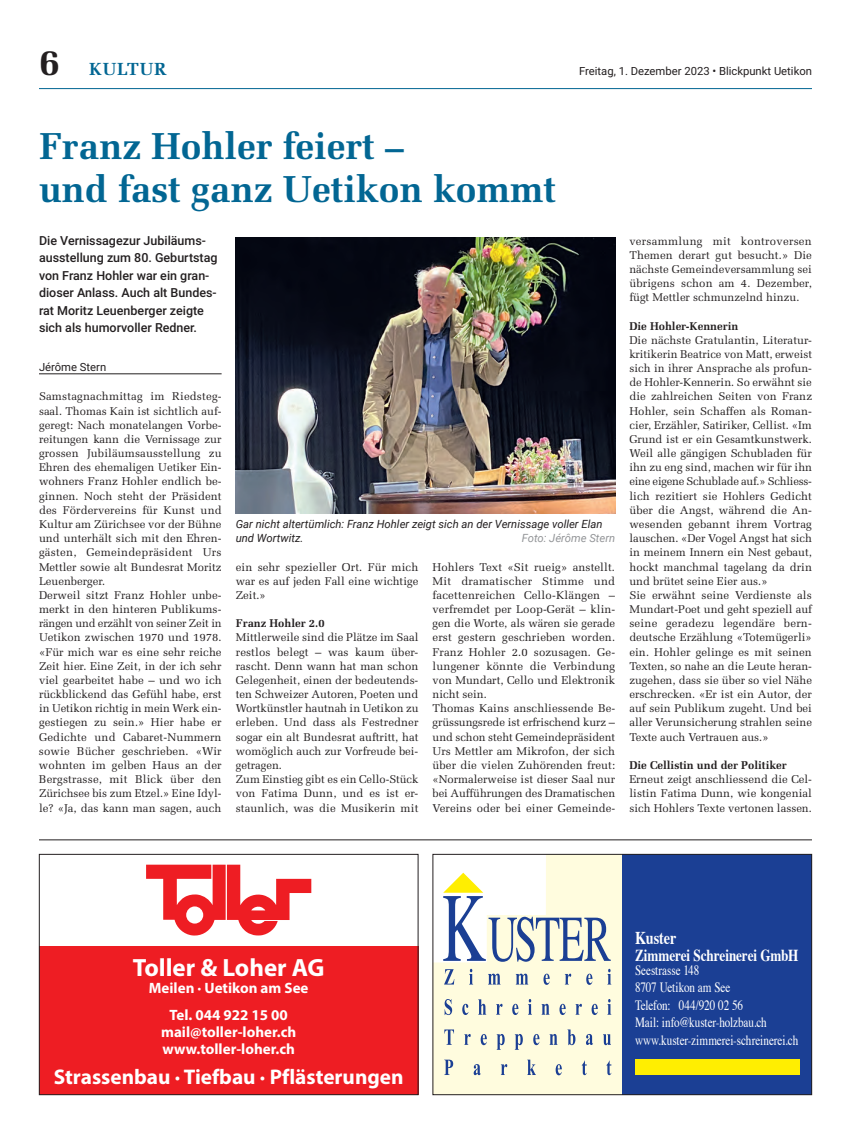
<style>
.page{position:relative;width:851px;height:1134px;background:#fff}
.page>*{position:absolute;margin:0;border:0;box-sizing:border-box;transform-origin:0 0}
.t1{font:700 37.5px/42.5px "Melior LT Std";color:#026693}
.t2{font:700 25px "Myriad Pro";color:#fff}
.t3{font:700 21.25px "Myriad Pro";color:#fff}
.t4{font:700 18px "Times";letter-spacing:-.005em;color:#fff;scale:.79 1}
.t5{font:700 17.5px "Melior LT Std";letter-spacing:.05em;color:#026693}
.t6{font:700 16.75px "Times";letter-spacing:-.01em;color:#fff;scale:.79 1}
.t7{font:700 15px/27px "Myriad Pro";color:#fff;text-align:center}
.t8{font:14.12px/17.5px "Times";letter-spacing:-.005em;color:#fff;scale:.79 1}
.t9{font:500 12.5px/17.5px "Roboto";color:#231f20}
.t10{font:11.25px/14.1px "Melior LT Std";color:#231f20}
.t11{font:italic 11.25px/14.1px "Roboto";color:#231f20}
.t12{font:700 11.25px "Melior LT Std";color:#231f20}
.t13{font:11.25px "Roboto";color:#231f20}
.t14{font:italic 11.25px "Roboto";color:#939598}
.s1{font-size:37.5px;color:#231f20}
</style>
<div class="page">
<hr style="left:39px;top:88px;width:772px;height:1px;background:#026693">
<hr style="left:39px;top:374px;width:182px;height:1px;background:#231f20">
<svg style="left:434px;top:856px;width:188px;height:237px;background:#fefbe1"></svg>
<svg style="left:443px;top:873px;width:167px;height:89px"></svg>
<svg style="left:444px;top:1060px;width:9px;height:15px"></svg>
<svg style="left:473px;top:1064px;width:7px;height:11px"></svg>
<svg style="left:501px;top:1064px;width:6px;height:11px"></svg>
<svg style="left:527px;top:1060px;width:9px;height:15px"></svg>
<svg style="left:555px;top:1064px;width:6px;height:11px"></svg>
<svg style="left:581px;top:1060px;width:5px;height:15px"></svg>
<svg style="left:606px;top:1060px;width:5px;height:15px"></svg>
<svg style="left:444px;top:1029px;width:10px;height:16px"></svg>
<svg style="left:464px;top:1034px;width:6px;height:11px"></svg>
<svg style="left:480px;top:1034px;width:7px;height:11px"></svg>
<svg style="left:496px;top:1034px;width:8px;height:16px"></svg>
<svg style="left:514px;top:1034px;width:8px;height:16px"></svg>
<svg style="left:533px;top:1034px;width:6px;height:11px"></svg>
<svg style="left:549px;top:1034px;width:8px;height:11px"></svg>
<svg style="left:567px;top:1029px;width:8px;height:16px"></svg>
<svg style="left:586px;top:1034px;width:7px;height:11px"></svg>
<svg style="left:603px;top:1034px;width:8px;height:11px"></svg>
<svg style="left:444px;top:999px;width:8px;height:16px"></svg>
<svg style="left:462px;top:1004px;width:6px;height:11px"></svg>
<svg style="left:478px;top:999px;width:8px;height:16px"></svg>
<svg style="left:496px;top:1004px;width:6px;height:11px"></svg>
<svg style="left:512px;top:1004px;width:6px;height:11px"></svg>
<svg style="left:528px;top:999px;width:4px;height:16px"></svg>
<svg style="left:541px;top:1004px;width:8px;height:11px"></svg>
<svg style="left:559px;top:1004px;width:6px;height:11px"></svg>
<svg style="left:575px;top:1004px;width:6px;height:11px"></svg>
<svg style="left:591px;top:1004px;width:6px;height:11px"></svg>
<svg style="left:607px;top:999px;width:4px;height:16px"></svg>
<svg style="left:444px;top:969px;width:10px;height:15px"></svg>
<svg style="left:469px;top:969px;width:4px;height:15px"></svg>
<svg style="left:488px;top:974px;width:12px;height:10px"></svg>
<svg style="left:515px;top:974px;width:13px;height:10px"></svg>
<svg style="left:543px;top:974px;width:6px;height:11px"></svg>
<svg style="left:564px;top:974px;width:7px;height:10px"></svg>
<svg style="left:586px;top:974px;width:6px;height:11px"></svg>
<svg style="left:607px;top:969px;width:4px;height:15px"></svg>
<div style="left:622px;top:854px;width:189px;height:241px;background:#1b3f94"></div>
<div style="left:635px;top:1059px;width:164px;height:16px;background:#ffee01"></div>
<div style="left:432px;top:854px;width:379px;height:241px;border:1px solid #231f20"></div>
<hr style="left:39px;top:839px;width:772px;height:1px;background:#231f20">
<img style="left:236px;top:237px;width:379px;height:277px">
<div style="left:39px;top:946px;width:379px;height:149px;background:#ee1d23"></div>
<svg style="left:146px;top:865px;width:165px;height:71px"></svg>
<div style="left:39px;top:854px;width:379px;height:241px;border:1px solid #231f20"></div>
<h3 class="t5" style="left:39px;top:58px;width:129px"><span class="s1">6</span> KULTUR</h3>
<p class="t13" style="left:579px;top:63px;width:234px">Freitag, 1. Dezember 2023 • Blickpunkt Uetikon</p>
<h1 class="t1" style="left:39px;top:125px;width:518px">Franz Hohler feiert –<br>und fast ganz Uetikon kommt</h1>
<p class="t9" style="left:39px;top:231px;width:180px">Die Vernissagezur Jubiläums&shy;ausstellung zum 80. Geburtstag von Franz Hohler war ein gran&shy;dioser Anlass. Auch alt Bundes&shy;rat Moritz Leuenberger zeigte sich als humorvoller Redner.</p>
<p class="t13" style="left:39px;top:359px;width:69px">Jérôme Stern</p>
<p class="t10" style="left:39px;top:390px;width:184px">Samstagnachmittag im Riedsteg&shy;saal. Thomas Kain ist sichtlich auf&shy;geregt: Nach monatelangen Vorbe&shy;reitungen kann die Vernissage zur grossen Jubiläumsausstellung zu<br>Ehren des ehemaligen Uetiker Ein&shy;wohners Franz Hohler endlich be&shy;ginnen. Noch steht der Präsident des Fördervereins für Kunst und<br>Kultur am Zürichsee vor der Bühne und unterhält sich mit den Ehren&shy;gästen, Gemeindepräsident Urs<br>Mettler sowie alt Bundesrat Moritz<br>Leuenberger.<br>Derweil sitzt Franz Hohler unbe&shy;merkt in den hinteren Publikums&shy;rängen und erzählt von seiner Zeit in<br>Uetikon zwischen 1970 und 1978. «Für mich war es eine sehr reiche<br>Zeit hier. Eine Zeit, in der ich sehr viel gearbeitet habe – und wo ich rückblickend das Gefühl habe, erst in Uetikon richtig in mein Werk ein&shy;gestiegen zu sein.» Hier habe er<br>Gedichte und Cabaret-Nummern sowie Bücher geschrieben. «Wir wohnten im gelben Haus an der<br>Bergstrasse, mit Blick über den<br>Zürichsee bis zum Etzel.» Eine Idyl&shy;le? «Ja, das kann man sagen, auch</p>
<p class="t11" style="left:236px;top:516px;width:368px">Gar nicht altertümlich: Franz Hohler zeigt sich an der Vernissage voller Elan und Wortwitz.</p>
<p class="t14" style="left:521px;top:530px;width:95px">Foto: Jérôme Stern</p>
<p class="t10" style="left:236px;top:560px;width:184px;text-align:justify">ein sehr spezieller Ort. Für mich war es auf jeden Fall eine wichtige Zeit.»</p>
<p class="t12" style="left:236px;top:617px;width:90px">Franz Hohler 2.0</p>
<p class="t10" style="left:236px;top:630px;width:184px">Mittlerweile sind die Plätze im Saal restlos belegt – was kaum über&shy;rascht. Denn wann hat man schon<br>Gelegenheit, einen der bedeutends&shy;ten Schweizer Autoren, Poeten und<br>Wortkünstler hautnah in Uetikon zu erleben. Und dass als Festredner sogar ein alt Bundesrat auftritt, hat womöglich auch zur Vorfreude bei&shy;getragen.<br>Zum Einstieg gibt es ein Cello-Stück von Fatima Dunn, und es ist er&shy;staunlich, was die Musikerin mit</p>
<p class="t10" style="left:432px;top:560px;width:184px">Hohlers Text «Sit rueig» anstellt.<br>Mit dramatischer Stimme und facettenreichen Cello-Klängen – verfremdet per Loop-Gerät – klin&shy;gen die Worte, als wären sie gerade erst gestern geschrieben worden.<br>Franz Hohler 2.0 sozusagen. Ge&shy;lungener könnte die Verbindung von Mundart, Cello und Elektronik nicht sein.<br>Thomas Kains anschliessende Be&shy;grüssungsrede ist erfrischend kurz – und schon steht Gemeindepräsident<br>Urs Mettler am Mikrofon, der sich über die vielen Zuhörenden freut: «Normalerweise ist dieser Saal nur bei Aufführungen des Dramatischen<br>Vereins oder bei einer Gemeinde-</p>
<p class="t10" style="left:629px;top:234px;width:184px;text-align:justify">versammlung mit kontroversen Themen derart gut besucht.» Die nächste Gemeindeversammlung sei übrigens schon am 4. Dezember, fügt Mettler schmunzelnd hinzu.</p>
<p class="t12" style="left:629px;top:319px;width:110px">Die Hohler-Kennerin</p>
<p class="t10" style="left:629px;top:333px;width:184px">Die nächste Gratulantin, Literatur&shy;kritikerin Beatrice von Matt, erweist sich in ihrer Ansprache als profun&shy;de Hohler-Kennerin. So erwähnt sie die zahlreichen Seiten von Franz Hohler, sein Schaffen als Roman&shy;cier, Erzähler, Satiriker, Cellist. «Im Grund ist er ein Gesamtkunstwerk.<br>Weil alle gängigen Schubladen für ihn zu eng sind, machen wir für ihn eine eigene Schublade auf.» Schliess&shy;lich rezitiert sie Hohlers Gedicht über die Angst, während die An&shy;wesenden gebannt ihrem Vortrag lauschen. «Der Vogel Angst hat sich in meinem Innern ein Nest gebaut, hockt manchmal tagelang da drin und brütet seine Eier aus.»<br>Sie erwähnt seine Verdienste als Mundart-Poet und geht speziell auf seine geradezu legendäre bern&shy;deutsche Erzählung «Totemügerli» ein. Hohler gelinge es mit seinen Texten, so nahe an die Leute heran&shy;zugehen, dass sie über so viel Nähe erschrecken. «Er ist ein Autor, der auf sein Publikum zugeht. Und bei aller Verunsicherung strahlen seine Texte auch Vertrauen aus.»</p>
<p class="t12" style="left:629px;top:758px;width:159px">Die Cellistin und der Politiker</p>
<p class="t10" style="left:629px;top:772px;width:184px;text-align:justify">Erneut zeigt anschliessend die Cel&shy;listin Fatima Dunn, wie kongenial sich Hohlers Texte vertonen lassen.</p>
<h2 class="t2" style="left:133px;top:951px;width:193px">Toller &amp; Loher AG</h2>
<h3 class="t7" style="left:149px;top:974px;width:161px">Meilen · Uetikon am See<br>Tel. 044 922 15 00</h3>
<h3 class="t7" style="left:161px;top:1023px;width:137px;line-height:17px;text-align:left">mail@toller-loher.ch www.toller-loher.ch</h3>
<h3 class="t3" style="left:54px;top:1063px;width:351px">Strassenbau · Tiefbau · Pflästerungen</h3>
<h3 class="t4" style="left:635px;top:921px;width:54px">Kuster</h3>
<h3 class="t6" style="left:635px;top:939px;width:208px">Zimmerei Schreinerei GmbH</h3>
<p class="t8" style="left:635px;top:960px;width:208px">Seestrasse 148<br>8707 Uetikon am See<br>Telefon: 044/920 02 56<br>Mail: info@kuster-holzbau.ch www.kuster-zimmerei-schreinerei.ch</p>
</div>
